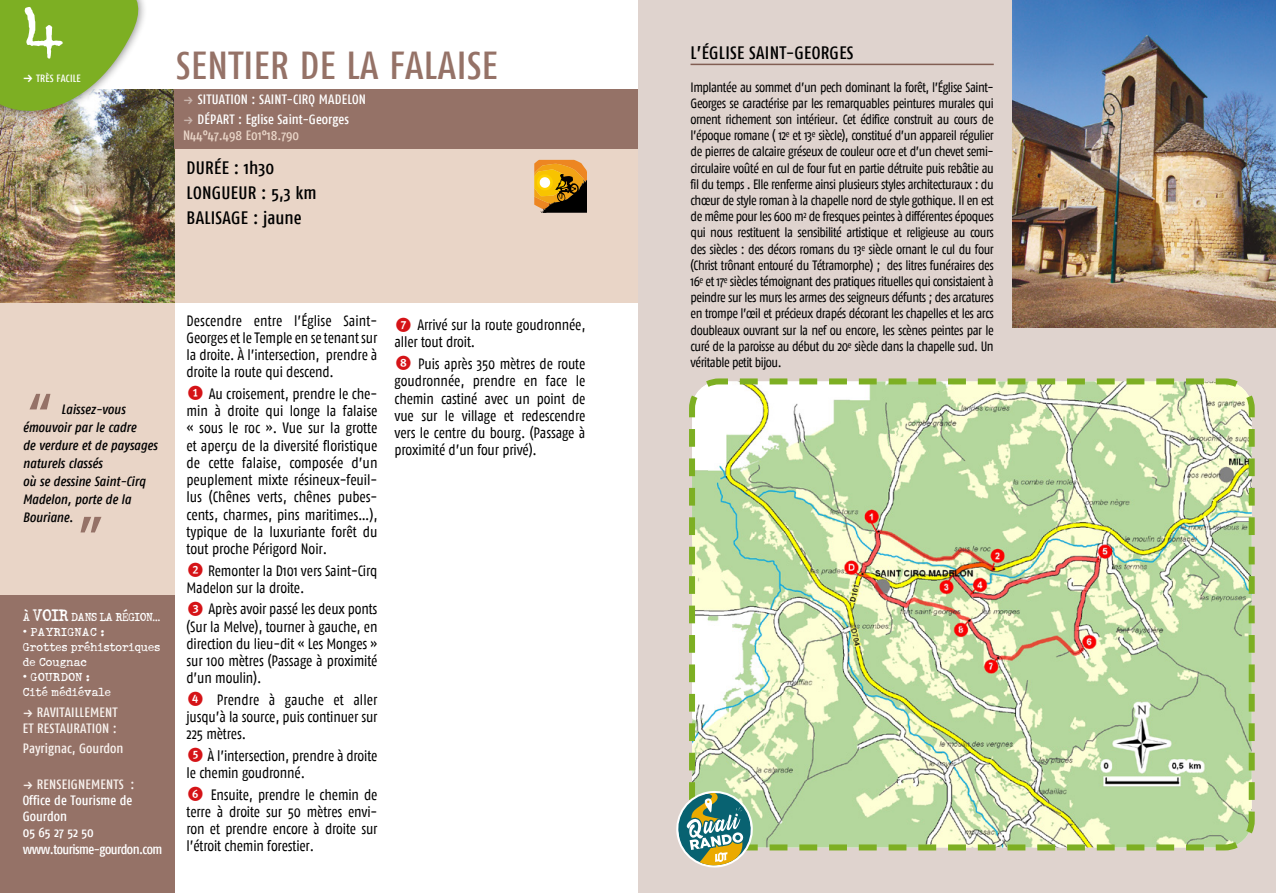
<style>
.page{position:relative;width:1276px;height:893px;background:#fff}
.page>*{position:absolute;margin:0;border:0;box-sizing:border-box;transform-origin:0 0}
.t1{font:72px "Schmutz ICG Cleaned";color:#fff}
.t2{font:italic 500 54px "Fago Co";color:#957267}
.t3{font:500 39px "Fago Co";letter-spacing:.015em;color:#957267}
.t4{font:500 18px "Fago Co";letter-spacing:.015em;color:#000}
.t5{font:15px/17.2px "Fago Co";letter-spacing:-.01em;color:#000;text-align:justify}
.t6{font:13.5px/16.2px "Fago Co";letter-spacing:-.035em;color:#000;text-align:justify}
.t7{font:italic 500 13.5px/18px "Fago Co";color:#000}
.t8{font:500 13.5px/16.2px "Fago Co";color:#fff}
.t9{font:13.5px/15px "Schmutz ICG Cleaned";color:#fff}
.t10{font:500 13.5px "Fago Co";letter-spacing:.015em;color:#f9f3ef}
.t11{font:500 13.5px "Fago Co";letter-spacing:-.04em;color:#fff}
.t12{font:500 13.5px "Fago Co";color:#e9d5c7}
.t13{font:13.5px "Schmutz ICG Cleaned";letter-spacing:-.04em;color:#fff;scale:.94 1}
.t14{font:500 10.5px "Fago Co";letter-spacing:.015em;color:#fff}
.s1{font-family:"Dingbests";font-weight:400;font-size:13.5px}
.s2{font-family:"Dingbests";font-weight:400;color:#cab6ae}
.s3{font-size:19.5px}
.s4{font-size:9px}
.s5{font-family:"Dingbests";font-weight:400;color:#f6eee9}
.s6{font-family:"Dingbests";font-size:21px;color:#d51317}
</style>
<div class="page">
<div style="left:0;top:89px;width:638px;height:214px;background:#e9d5c7"></div>
<div style="left:0;top:286px;width:174px;height:430px;background:#e9d5c7"></div>
<img style="left:0;top:128px;width:174px;height:175px">
<div style="left:0;top:595px;width:174px;height:298px;background:#957267"></div>
<div style="left:174px;top:89px;width:464px;height:60px;background:#957267"></div>
<div style="left:638px;top:0;width:638px;height:893px;background:#dfd3ce"></div>
<svg style="left:689px;top:378px;width:566px;height:473px;background:#cbdcae"></svg>
<img style="left:1012px;top:0;width:264px;height:327px">
<hr style="left:690px;top:64px;width:303px;height:1px;background:#957267">
<img style="left:0;top:0;width:174px;height:128px">
<svg style="left:534px;top:160px;width:53px;height:53px;background:#a4761e"></svg>
<svg style="left:676px;top:429px;width:533px;height:439px;background:#c6d7a9"></svg>
<p class="t1" style="left:23px;top:-5px;width:43px">4</p>
<p class="t14" style="left:23px;top:73px;width:59px"><span class="s1">f</span> TRÈS FACILE</p>
<p class="t3" style="left:176px;top:43px;width:323px">SENTIER DE LA FALAISE</p>
<p class="t8" style="left:183px;top:91px;width:184px"><span class="s2">f</span> SITUATION : SAINT-CIRQ MADELON</p>
<p class="t8" style="left:183px;top:111px;width:167px"><span class="s2">f</span> DÉPART : Eglise Saint-Georges</p>
<p class="t12" style="left:183px;top:128px;width:118px">N44°47.498 E01°18.790</p>
<p class="t4" style="left:187px;top:157px;width:89px">DURÉE : 1h30</p>
<p class="t4" style="left:187px;top:183px;width:132px">LONGUEUR : 5,3 km</p>
<p class="t4" style="left:187px;top:208px;width:117px">BALISAGE : jaune</p>
<p class="t2" style="left:23px;top:382px;width:26px">“</p>
<p class="t7" style="left:61px;top:400px;width:66px">Laissez-vous</p>
<p class="t7" style="left:23px;top:418px;width:115px">émouvoir par le cadre</p>
<p class="t7" style="left:23px;top:436px;width:136px">de verdure et de paysages naturels classés</p>
<p class="t7" style="left:23px;top:472px;width:124px">où se dessine Saint-Cirq<br>Madelon, porte de la<br>Bouriane.</p>
<p class="t2" style="left:73px;top:505px;width:26px">”</p>
<p class="t13" style="left:23px;top:609px;width:148px">À <span class="s3">VOIR</span> DANS LA RÉGION<span class="s4">…</span></p>
<p class="t9" style="left:23px;top:624px;width:83px">• PAYRIGNAC :</p>
<p class="t9" style="left:23px;top:639px;width:139px">Grottes préhistoriques de Cougnac</p>
<p class="t9" style="left:23px;top:669px;width:69px">• GOURDON :</p>
<p class="t9" style="left:23px;top:684px;width:90px">Cité médiévale</p>
<p class="t10" style="left:23px;top:704px;width:96px"><span class="s5">f</span> RAVITAILLEMENT</p>
<p class="t10" style="left:23px;top:720px;width:96px">ET RESTAURATION :</p>
<p class="t10" style="left:23px;top:741px;width:102px">Payrignac, Gourdon</p>
<p class="t10" style="left:23px;top:776px;width:113px"><span class="s5">f</span> RENSEIGNEMENTS :</p>
<p class="t8" style="left:23px;top:792px;width:111px">Office de Tourisme de<br>Gourdon</p>
<p class="t8" style="left:23px;top:824px;width:73px">05 65 27 52 50</p>
<p class="t11" style="left:23px;top:841px;width:141px">www.tourisme-gourdon.com</p>
<p class="t5" style="left:186px;top:312px;width:192px">Descendre entre l’Église Saint-Georges et le Temple en se tenant sur la droite. À l’intersection, prendre à droite la route qui descend.</p>
<p class="t5" style="left:186px;top:385px;width:193px"><span class="s6">1</span> Au croisement, prendre le che&shy;min à droite qui longe la falaise « sous le roc ». Vue sur la grotte et aperçu de la diversité floristique de cette falaise, composée d’un peuplement mixte résineux-feuil&shy;lus (Chênes verts, chênes pubes&shy;cents, charmes, pins maritimes…), typique de la luxuriante forêt du tout proche Périgord Noir.</p>
<p class="t5" style="left:186px;top:562px;width:192px"><span class="s6">2</span> Remonter la D101 vers Saint-Cirq<br>Madelon sur la droite.</p>
<p class="t5" style="left:186px;top:600px;width:192px"><span class="s6">3</span> Après avoir passé les deux ponts (Sur la Melve), tourner à gauche, en direction du lieu-dit « Les Monges » sur 100 mètres (Passage à proximité d’un moulin).</p>
<p class="t5" style="left:186px;top:691px;width:192px"><span class="s6">4</span> Prendre à gauche et aller jusqu’à la source, puis continuer sur 225 mètres.</p>
<p class="t5" style="left:186px;top:747px;width:192px"><span class="s6">5</span> À l’intersection, prendre à droite le chemin goudronné.</p>
<p class="t5" style="left:186px;top:786px;width:192px"><span class="s6">6</span> Ensuite, prendre le chemin de terre à droite sur 50 mètres envi&shy;ron et prendre encore à droite sur l’étroit chemin forestier.</p>
<p class="t5" style="left:394px;top:316px;width:192px"><span class="s6">7</span> Arrivé sur la route goudronnée, aller tout droit.</p>
<p class="t5" style="left:394px;top:355px;width:192px"><span class="s6">8</span> Puis après 350 mètres de route goudronnée, prendre en face le chemin castiné avec un point de vue sur le village et redescendre vers le centre du bourg. (Passage à proximité d’un four privé).</p>
<p class="t4" style="left:690px;top:42px;width:164px">L’ÉGLISE SAINT-GEORGES</p>
<p class="t6" style="left:690px;top:79px;width:305px">Implantée au sommet d’un pech dominant la forêt, l’Église Saint-Georges se caractérise par les remarquables peintures murales qui ornent richement son intérieur. Cet édifice construit au cours de l’époque romane ( 12<sup>e</sup> et 13<sup>e</sup> siècle), constitué d’un appareil régulier de pierres de calcaire gréseux de couleur ocre et d’un chevet semi&shy;circulaire voûté en cul de four fut en partie détruite puis rebâtie au fil du temps . Elle renferme ainsi plusieurs styles architecturaux : du chœur de style roman à la chapelle nord de style gothique. Il en est de même pour les 600 m<sup>2</sup> de fresques peintes à différentes époques qui nous restituent la sensibilité artistique et religieuse au cours des siècles : des décors romans du 13<sup>e</sup> siècle ornant le cul du four (Christ trônant entouré du Tétramorphe) ; des litres funéraires des 16<sup>e</sup> et 17<sup>e</sup> siècles témoignant des pratiques rituelles qui consistaient à peindre sur les murs les armes des seigneurs défunts ; des arcatures en trompe l’œil et précieux drapés décorant les chapelles et les arcs doubleaux ouvrant sur la nef ou encore, les scènes peintes par le curé de la paroisse au début du 20<sup>e</sup> siècle dans la chapelle sud. Un véritable petit bijou.</p>
</div>
